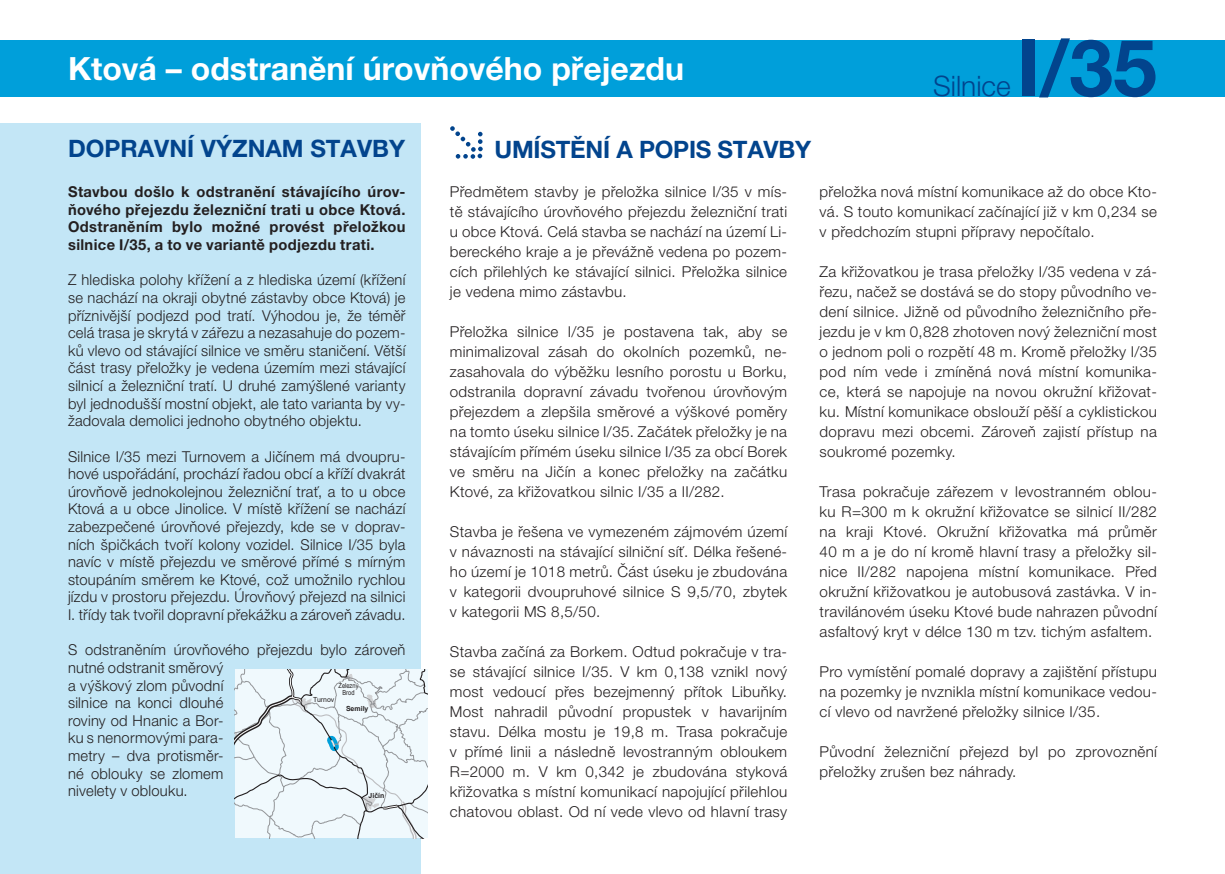
<style>
.page{position:relative;width:1225px;height:874px;background:#fff}
.page>*{position:absolute;margin:0;border:0;box-sizing:border-box;transform-origin:0 0}
.t1{font:700 78.8px "Helvetica Neue LT Pro";color:#02448d}
.t2{font:700 32px "Helvetica Neue LT Pro";color:#fff}
.t3{font:300 28.2px "Helvetica Neue LT Pro";color:#02448d}
.t4{font:700 24px "Helvetica Neue LT Pro";color:#02448d}
.t5{font:300 15px/20px "Helvetica Neue LT Pro";letter-spacing:.02em;color:#231f20;text-align:justify}
.t6{font:700 15px/17.6px "Helvetica Neue LT Pro";letter-spacing:.025em;color:#231f20;text-align:justify}
.t7{font:7px/7.2px "Arial Narrow";color:#231f20;text-align:center}
.t8{font:700 7px "Arial";color:#231f20}
.t9{font:7px "Arial";color:#231f20}
</style>
<div class="page">
<div style="left:0;top:40px;width:1225px;height:56px;background:#009fda"></div>
<div style="left:0;top:123px;width:421px;height:750px;background:#c3e6f6"></div>
<svg style="left:235px;top:669px;width:192px;height:169px"></svg>
<svg style="left:450px;top:126px;width:33px;height:33px"></svg>
<p class="t2" style="left:68px;top:48px;width:617px">Ktová – odstranění úrovňového přejezdu</p>
<p class="t4" style="left:68px;top:133px;width:338px">DOPRAVNÍ VÝZNAM STAVBY</p>
<p class="t4" style="left:494px;top:135px;width:318px">UMÍSTĚNÍ A POPIS STAVBY</p>
<p class="t3" style="left:933px;top:69px;width:79px">Silnice</p>
<p class="t1" style="left:1016px;top:19px;width:142px">I/35</p>
<p class="t6" style="left:68px;top:183px;width:339px">Stavbou došlo k odstranění stávajícího úrov&shy;ňového přejezdu železniční trati u obce Ktová.<br>Odstraněním bylo možné provést přeložkou silnice I/35, a to ve variantě podjezdu trati.</p>
<p class="t5" style="left:68px;top:271px;width:339px;line-height:17.6px">Z hlediska polohy křížení a z hlediska území (křížení se nachází na okraji obytné zástavby obce Ktová) je příznivější podjezd pod tratí. Výhodou je, že téměř celá trasa je skrytá v zářezu a nezasahuje do pozem&shy;ků vlevo od stávající silnice ve směru staničení. Větší část trasy přeložky je vedena územím mezi stávající silnicí a železniční tratí. U druhé zamýšlené varianty byl jednodušší mostní objekt, ale tato varianta by vy&shy;žadovala demolici jednoho obytného objektu.</p>
<p class="t5" style="left:68px;top:447px;width:339px;line-height:17.6px">Silnice I/35 mezi Turnovem a Jičínem má dvoupru&shy;hové uspořádání, prochází řadou obcí a kříží dvakrát úrovňově jednokolejnou železniční trať, a to u obce Ktová a u obce Jinolice. V místě křížení se nachází zabezpečené úrovňové přejezdy, kde se v doprav&shy;ních špičkách tvoří kolony vozidel. Silnice I/35 byla navíc v místě přejezdu ve směrové přímé s mírným stoupáním směrem ke Ktové, což umožnilo rychlou jízdu v prostoru přejezdu. Úrovňový přejezd na silnici I. třídy tak tvořil dopravní překážku a zároveň závadu.</p>
<p class="t5" style="left:68px;top:640px;width:339px;line-height:17.6px;text-align:left">S odstraněním úrovňového přejezdu bylo zároveň nutné odstranit směrový<br>a výškový zlom původní<br>silnice na konci dlouhé<br>roviny od Hnanic a Bor-<br>ku s nenormovými para-<br>metry – dva protisměr-<br>né oblouky se zlomem<br>nivelety v oblouku.</p>
<p class="t7" style="left:338px;top:681px;width:22px">Železný<br>Brod</p>
<p class="t8" style="left:346px;top:703px;width:24px">Semily</p>
<p class="t9" style="left:313px;top:694px;width:23px">Turnov</p>
<p class="t8" style="left:368px;top:790px;width:17px">Jičín</p>
<p class="t5" style="left:450px;top:181px;width:339px">Předmětem stavby je přeložka silnice I/35 v mís&shy;tě stávajícího úrovňového přejezdu železniční trati u obce Ktová. Celá stavba se nachází na území Li&shy;bereckého kraje a je převážně vedena po pozem&shy;cích přilehlých ke stávající silnici. Přeložka silnice je vedena mimo zástavbu.</p>
<p class="t5" style="left:450px;top:321px;width:339px">Přeložka silnice I/35 je postavena tak, aby se minimalizoval zásah do okolních pozemků, ne&shy;zasahovala do výběžku lesního porostu u Borku, odstranila dopravní závadu tvořenou úrovňovým přejezdem a zlepšila směrové a výškové poměry na tomto úseku silnice I/35. Začátek přeložky je na stávajícím přímém úseku silnice I/35 za obcí Borek ve směru na Jičín a konec přeložky na začátku Ktové, za křižovatkou silnic I/35 a II/282.</p>
<p class="t5" style="left:450px;top:521px;width:339px">Stavba je řešena ve vymezeném zájmovém území v návaznosti na stávající silniční síť. Délka řešené&shy;ho území je 1018 metrů. Část úseku je zbudována v kategorii dvoupruhové silnice S 9,5/70, zbytek v kategorii MS 8,5/50.</p>
<p class="t5" style="left:450px;top:641px;width:339px">Stavba začíná za Borkem. Odtud pokračuje v tra&shy;se stávající silnice I/35. V km 0,138 vznikl nový most vedoucí přes bezejmenný přítok Libuňky.<br>Most nahradil původní propustek v havarijním stavu. Délka mostu je 19,8 m. Trasa pokračuje v přímé linii a následně levostranným obloukem R=2000 m. V km 0,342 je zbudována styková křižovatka s místní komunikací napojující přilehlou chatovou oblast. Od ní vede vlevo od hlavní trasy</p>
<p class="t5" style="left:819px;top:181px;width:339px">přeložka nová místní komunikace až do obce Kto&shy;vá. S touto komunikací začínající již v km 0,234 se v předchozím stupni přípravy nepočítalo.</p>
<p class="t5" style="left:819px;top:261px;width:339px">Za křižovatkou je trasa přeložky I/35 vedena v zá&shy;řezu, načež se dostává se do stopy původního ve&shy;dení silnice. Jižně od původního železničního pře&shy;jezdu je v km 0,828 zhotoven nový železniční most o jednom poli o rozpětí 48 m. Kromě přeložky I/35 pod ním vede i zmíněná nová místní komunika&shy;ce, která se napojuje na novou okružní křižovat&shy;ku. Místní komunikace obslouží pěší a cyklistickou dopravu mezi obcemi. Zároveň zajistí přístup na soukromé pozemky.</p>
<p class="t5" style="left:819px;top:481px;width:339px">Trasa pokračuje zářezem v levostranném oblou&shy;ku R=300 m k okružní křižovatce se silnicí II/282 na kraji Ktové. Okružní křižovatka má průměr 40 m a je do ní kromě hlavní trasy a přeložky sil&shy;nice II/282 napojena místní komunikace. Před okružní křižovatkou je autobusová zastávka. V in&shy;travilánovém úseku Ktové bude nahrazen původní asfaltový kryt v délce 130 m tzv. tichým asfaltem.</p>
<p class="t5" style="left:819px;top:661px;width:339px">Pro vymístění pomalé dopravy a zajištění přístupu na pozemky je nvznikla místní komunikace vedou&shy;cí vlevo od navržené přeložky silnice I/35.</p>
<p class="t5" style="left:819px;top:741px;width:339px">Původní železniční přejezd byl po zprovoznění přeložky zrušen bez náhrady.</p>
</div>
